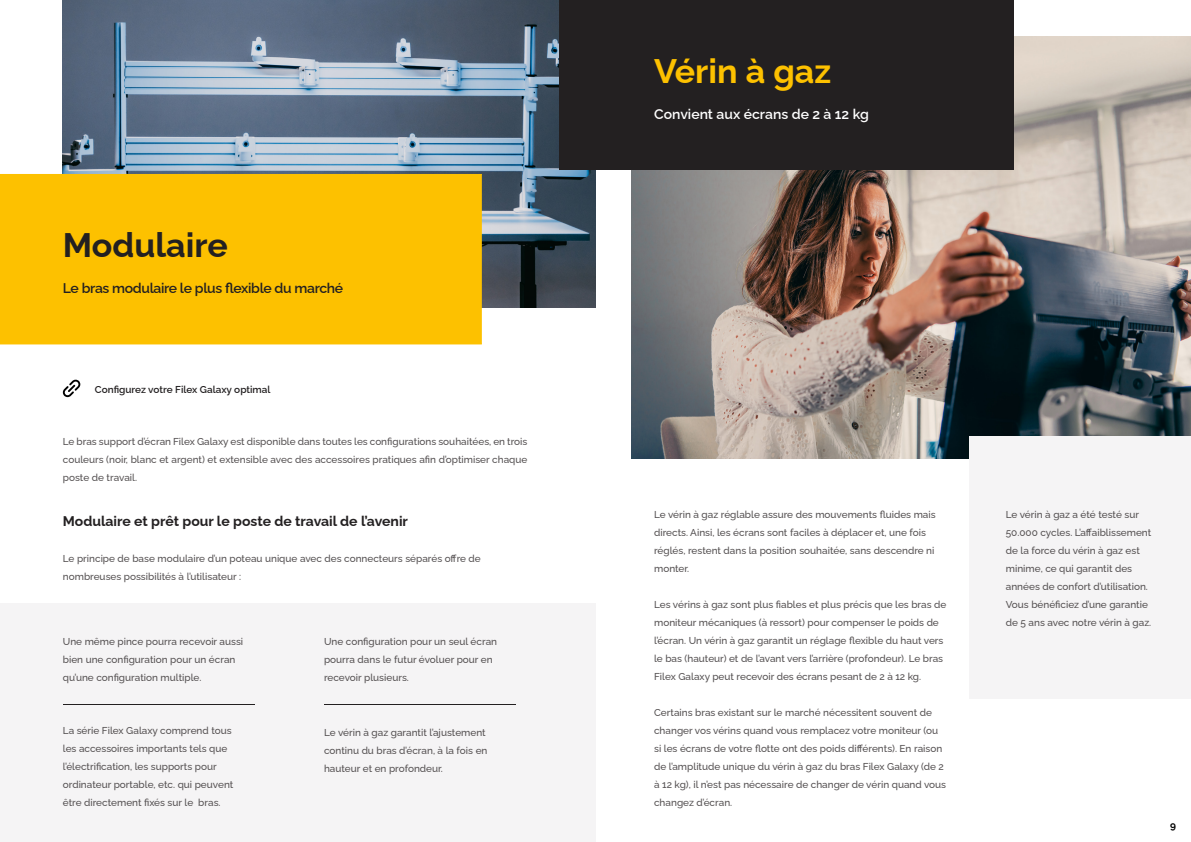
<style>
.page{position:relative;width:1191px;height:842px;background:#fff}
.page>*{position:absolute;margin:0;border:0;box-sizing:border-box;transform-origin:0 0}
.t1{font:700 34px "Raleway";color:#232021}
.t2{font:700 34px "Raleway";color:#fdc100}
.t3{font:700 14px "Raleway";color:#232021}
.t4{font:600 14px "Raleway";letter-spacing:-.025em;color:#232021}
.t5{font:600 14px "Raleway";color:#fff}
.t6{font:500 10px/18px "Raleway";color:#545051}
.t7{font:600 10px "Raleway";color:#232021}
.t8{font:700 10px "Raleway";color:#000}
</style>
<div class="page">
<img style="left:631px;top:36px;width:560px;height:422px">
<img style="left:63px;top:0;width:532px;height:308px">
<div style="left:0;top:604px;width:595px;height:238px;background:#f5f4f5"></div>
<div style="left:969px;top:436px;width:222px;height:263px;background:#f5f4f5"></div>
<div style="left:0;top:174px;width:481px;height:170px;background:#fdc100"></div>
<hr style="left:63px;top:704px;width:191px;height:1px;background:#232021">
<hr style="left:324px;top:704px;width:191px;height:1px;background:#232021">
<div style="left:559px;top:0;width:454px;height:170px;background:#232021"></div>
<svg style="left:63px;top:379px;width:17px;height:18px"></svg>
<h1 class="t1" style="left:63px;top:218px;width:166px">Modulaire</h1>
<h2 class="t4" style="left:63px;top:277px;width:282px">Le bras modulaire le plus flexible du marché</h2>
<p class="t7" style="left:95px;top:382px;width:177px">Configurez votre Filex Galaxy optimal</p>
<p class="t6" style="left:63px;top:431px;width:466px;text-align:justify">Le bras support d’écran Filex Galaxy est disponible dans toutes les configurations souhaitées, en trois couleurs (noir, blanc et argent) et extensible avec des accessoires pratiques afin d’optimiser chaque poste de travail.</p>
<h2 class="t3" style="left:63px;top:510px;width:347px">Modulaire et prêt pour le poste de travail de l’avenir</h2>
<p class="t6" style="left:63px;top:548px;width:419px">Le principe de base modulaire d’un poteau unique avec des connecteurs séparés offre de nombreuses possibilités à l’utilisateur :</p>
<p class="t6" style="left:63px;top:631px;width:182px">Une même pince pourra recevoir aussi bien une configuration pour un écran qu’une configuration multiple.</p>
<p class="t6" style="left:324px;top:631px;width:175px">Une configuration pour un seul écran pourra dans le futur évoluer pour en recevoir plusieurs.</p>
<p class="t6" style="left:63px;top:720px;width:172px">La série Filex Galaxy comprend tous les accessoires importants tels que l’électrification, les supports pour ordinateur portable, etc. qui peuvent être directement fixés sur le bras.</p>
<p class="t6" style="left:324px;top:722px;width:165px">Le vérin à gaz garantit l’ajustement continu du bras d’écran, à la fois en hauteur et en profondeur.</p>
<h1 class="t2" style="left:654px;top:44px;width:179px">Vérin à gaz</h1>
<h2 class="t5" style="left:654px;top:103px;width:216px">Convient aux écrans de 2 à 12 kg</h2>
<p class="t6" style="left:654px;top:504px;width:283px">Le vérin à gaz réglable assure des mouvements fluides mais directs. Ainsi, les écrans sont faciles à déplacer et, une fois réglés, restent dans la position souhaitée, sans descendre ni monter.</p>
<p class="t6" style="left:654px;top:594px;width:294px">Les vérins à gaz sont plus fiables et plus précis que les bras de moniteur mécaniques (à ressort) pour compenser le poids de l’écran. Un vérin à gaz garantit un réglage flexible du haut vers le bas (hauteur) et de l’avant vers l’arrière (profondeur). Le bras Filex Galaxy peut recevoir des écrans pesant de 2 à 12 kg.</p>
<p class="t6" style="left:654px;top:702px;width:293px">Certains bras existant sur le marché nécessitent souvent de changer vos vérins quand vous remplacez votre moniteur (ou si les écrans de votre flotte ont des poids différents). En raison de l’amplitude unique du vérin à gaz du bras Filex Galaxy (de 2 à 12 kg), il n’est pas nécessaire de changer de vérin quand vous changez d’écran.</p>
<p class="t6" style="left:1005px;top:504px;width:147px">Le vérin à gaz a été testé sur<br>50.000 cycles. L’affaiblissement de la force du vérin à gaz est minime, ce qui garantit des années de confort d’utilisation.<br>Vous bénéficiez d’une garantie de 5 ans avec notre vérin à gaz.</p>
<p class="t8" style="left:1170px;top:817px;width:7px">9</p>
</div>
